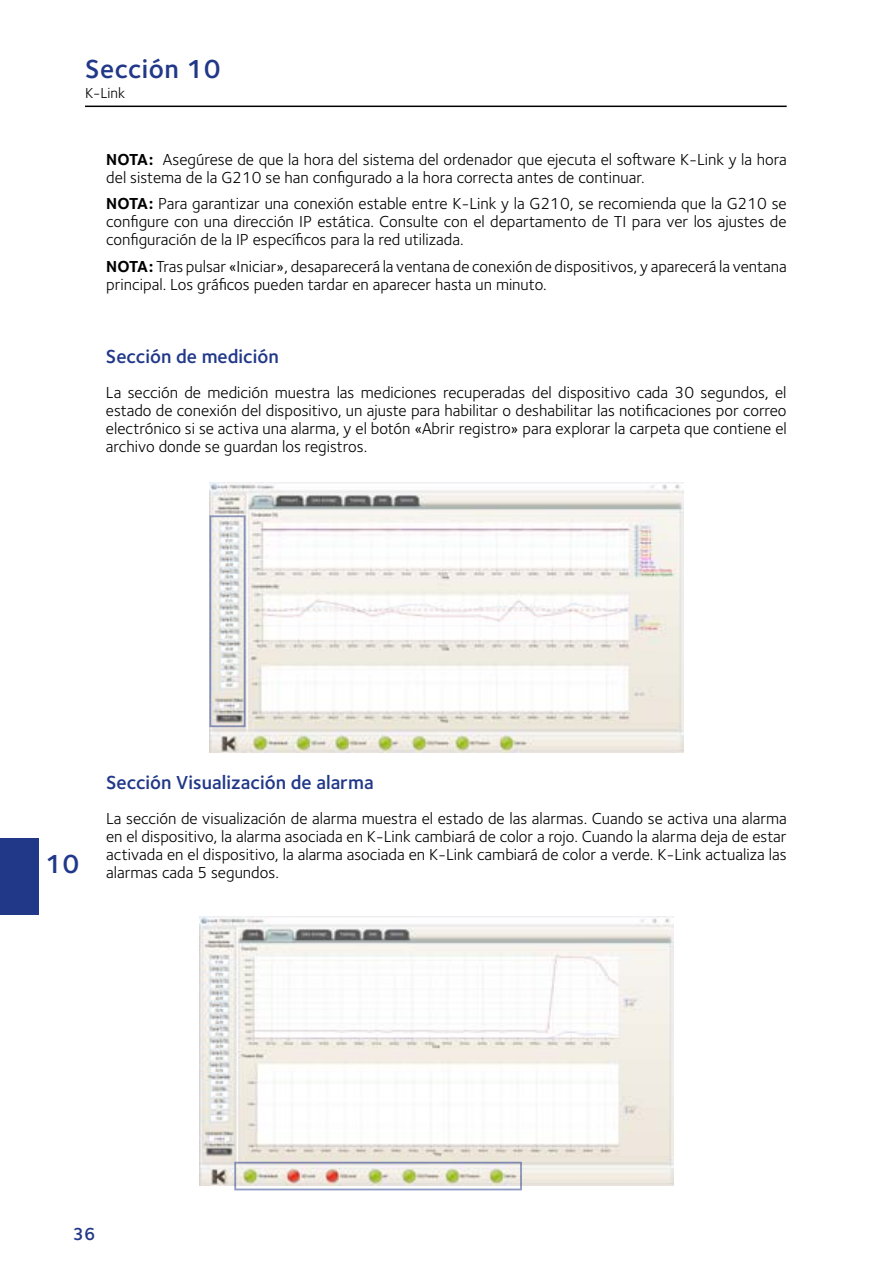
<style>
.page{position:relative;width:893px;height:1263px;background:#fff}
.page>*{position:absolute;margin:0;border:0;box-sizing:border-box;transform-origin:0 0}
.t1{font:600 27px "Foundry Sterling";letter-spacing:.02em;color:#213889}
.t2{font:600 19.5px "Foundry Sterling";color:#213889}
.t3{font:600 18px "Foundry Sterling";color:#213889}
.t4{font:16.5px/18px "Foundry Sterling";color:#000;text-align:justify}
.t5{font:15px "Foundry Sterling";color:#000}
.s1{font-weight:700}
</style>
<div class="page">
<hr style="left:85px;top:106px;width:702px;height:1px;background:#000">
<div style="left:0;top:838px;width:38px;height:76px;background:#213889"></div>
<img style="left:209px;top:483px;width:474px;height:269px">
<img style="left:200px;top:916px;width:473px;height:269px">
<h1 class="t1" style="left:85px;top:53px;width:137px">Sección 10</h1>
<p class="t5" style="left:85px;top:84px;width:42px">K-Link</p>
<p class="t4" style="left:106px;top:150px;width:682px"><span class="s1">NOTA:</span> Asegúrese de que la hora del sistema del ordenador que ejecuta el software K-Link y la hora del sistema de la G210 se han configurado a la hora correcta antes de continuar.</p>
<p class="t4" style="left:106px;top:195px;width:682px"><span class="s1">NOTA:</span> Para garantizar una conexión estable entre K-Link y la G210, se recomienda que la G210 se configure con una dirección IP estática. Consulte con el departamento de TI para ver los ajustes de configuración de la IP específicos para la red utilizada.</p>
<p class="t4" style="left:106px;top:257px;width:682px"><span class="s1">NOTA:</span> Tras pulsar «Iniciar», desaparecerá la ventana de conexión de dispositivos, y aparecerá la ventana principal. Los gráficos pueden tardar en aparecer hasta un minuto.</p>
<p class="t2" style="left:106px;top:345px;width:174px">Sección de medición</p>
<p class="t4" style="left:106px;top:383px;width:682px">La sección de medición muestra las mediciones recuperadas del dispositivo cada 30 segundos, el estado de conexión del dispositivo, un ajuste para habilitar o deshabilitar las notificaciones por correo electrónico si se activa una alarma, y el botón «Abrir registro» para explorar la carpeta que contiene el archivo donde se guardan los registros.</p>
<h1 class="t1" style="left:45px;top:848px;width:36px">10</h1>
<p class="t2" style="left:106px;top:771px;width:269px">Sección Visualización de alarma</p>
<p class="t4" style="left:106px;top:810px;width:682px">La sección de visualización de alarma muestra el estado de las alarmas. Cuando se activa una alarma en el dispositivo, la alarma asociada en K-Link cambiará de color a rojo. Cuando la alarma deja de estar activada en el dispositivo, la alarma asociada en K-Link cambiará de color a verde. K-Link actualiza las alarmas cada 5 segundos.</p>
<p class="t3" style="left:73px;top:1223px;width:24px">36</p>
</div>
